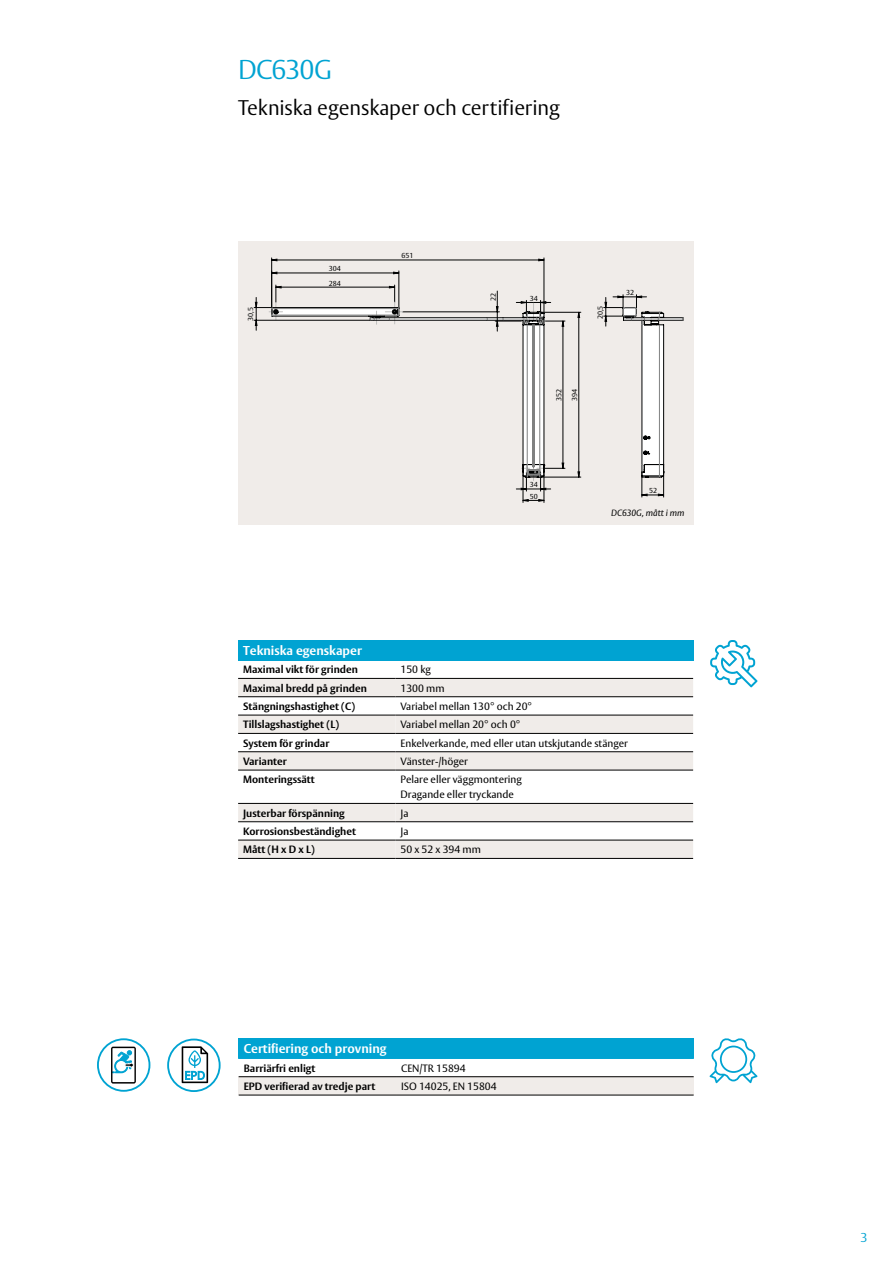
<style>
.page{position:relative;width:893px;height:1263px;background:#fff}
.page>*{position:absolute;margin:0;border:0;box-sizing:border-box;transform-origin:0 0}
.t1{font:300 27px "ASSA Vesta";letter-spacing:-.035em;color:#00a3d2}
.t2{font:300 21px "ASSA Vesta";letter-spacing:-.005em;color:#000}
.t3{font:700 12.75px "ASSA Vesta";color:#fff}
.t4{font:300 12.75px "ASSA Vesta";color:#00a3d2}
.t5{font:700 10.5px "ASSA Vesta";color:#000}
.t6{font:10.5px/15px "ASSA Vesta";color:#000}
.t7{font:italic 9px "ASSA Vesta";color:#000}
.t8{font:7.2px "ASSA Vesta";color:#010202}
</style>
<div class="page">
<div style="left:238px;top:242px;width:455px;height:283px;background:#f0ece9"></div>
<hr style="left:399px;top:271px;width:1px;height:38px;background:#010202">
<hr style="left:544px;top:258px;width:1px;height:55px;background:#010202">
<hr style="left:271px;top:258px;width:1px;height:51px;background:#010202">
<svg style="left:272px;top:272px;width:273px;height:34px"></svg>
<svg style="left:272px;top:259px;width:272px;height:2px"></svg>
<svg style="left:254px;top:285px;width:29px;height:45px"></svg>
<svg style="left:271px;top:307px;width:224px;height:23px"></svg>
<svg style="left:495px;top:291px;width:189px;height:211px"></svg>
<svg style="left:710px;top:1038px;width:47px;height:45px"></svg>
<svg style="left:710px;top:640px;width:47px;height:47px"></svg>
<div style="left:238px;top:640px;width:455px;height:20px;background:#00a3d2"></div>
<div style="left:238px;top:679px;width:455px;height:17px;background:#f0ece9"></div>
<svg style="left:238px;top:716px;width:455px;height:142px"></svg>
<div style="left:238px;top:822px;width:157px;height:18px;background:#fff"></div>
<hr style="left:238px;top:659px;width:157px;height:2px;background:#00a3d2">
<hr style="left:395px;top:659px;width:298px;height:2px;background:#00a3d2">
<hr style="left:238px;top:678px;width:157px;height:1px;background:#000">
<hr style="left:395px;top:678px;width:298px;height:1px;background:#000">
<hr style="left:238px;top:696px;width:157px;height:1px;background:#000">
<hr style="left:395px;top:696px;width:298px;height:1px;background:#000">
<hr style="left:238px;top:715px;width:157px;height:1px;background:#000">
<hr style="left:395px;top:715px;width:298px;height:1px;background:#000">
<hr style="left:238px;top:733px;width:157px;height:1px;background:#000">
<hr style="left:395px;top:733px;width:298px;height:1px;background:#000">
<hr style="left:238px;top:751px;width:157px;height:1px;background:#000">
<hr style="left:395px;top:751px;width:298px;height:1px;background:#000">
<hr style="left:238px;top:770px;width:157px;height:1px;background:#000">
<hr style="left:395px;top:770px;width:298px;height:1px;background:#000">
<hr style="left:238px;top:803px;width:157px;height:1px;background:#000">
<hr style="left:395px;top:803px;width:298px;height:1px;background:#000">
<hr style="left:238px;top:821px;width:157px;height:1px;background:#000">
<hr style="left:395px;top:821px;width:298px;height:1px;background:#000">
<hr style="left:238px;top:840px;width:157px;height:1px;background:#000">
<hr style="left:395px;top:840px;width:298px;height:1px;background:#000">
<hr style="left:238px;top:858px;width:157px;height:1px;background:#000">
<hr style="left:395px;top:858px;width:298px;height:1px;background:#000">
<div style="left:239px;top:1038px;width:455px;height:20px;background:#00a3d2"></div>
<div style="left:239px;top:1077px;width:157px;height:18px;background:#f0ece9"></div>
<div style="left:396px;top:1077px;width:298px;height:18px;background:#f0ece9"></div>
<hr style="left:239px;top:1076px;width:157px;height:1px;background:#000">
<hr style="left:396px;top:1076px;width:298px;height:1px;background:#000">
<hr style="left:239px;top:1095px;width:157px;height:1px;background:#000">
<hr style="left:396px;top:1095px;width:298px;height:1px;background:#000">
<hr style="left:239px;top:1058px;width:157px;height:1px;background:#00a3d2">
<hr style="left:396px;top:1058px;width:298px;height:1px;background:#00a3d2">
<svg style="left:167px;top:1038px;width:54px;height:54px"></svg>
<svg style="left:97px;top:1038px;width:53px;height:54px"></svg>
<h1 class="t1" style="left:238px;top:53px;width:96px">DC630G</h1>
<h2 class="t2" style="left:238px;top:95px;width:323px">Tekniska egenskaper och certifiering</h2>
<p class="t8" style="left:246px;top:321px;width:15px;rotate:-90deg">30,5</p>
<p class="t8" style="left:329px;top:264px;width:14px">304</p>
<p class="t8" style="left:329px;top:279px;width:14px">284</p>
<p class="t8" style="left:401px;top:251px;width:14px">651</p>
<p class="t8" style="left:489px;top:301px;width:10px;rotate:-90deg">22</p>
<p class="t8" style="left:530px;top:294px;width:10px">34</p>
<p class="t8" style="left:596px;top:319px;width:15px;rotate:-90deg">20,5</p>
<p class="t8" style="left:626px;top:288px;width:10px">32</p>
<p class="t8" style="left:554px;top:401px;width:14px;rotate:-90deg">352</p>
<p class="t8" style="left:570px;top:401px;width:14px;rotate:-90deg">394</p>
<p class="t8" style="left:530px;top:480px;width:10px">34</p>
<p class="t8" style="left:530px;top:492px;width:10px">50</p>
<p class="t8" style="left:649px;top:486px;width:10px">52</p>
<p class="t7" style="left:611px;top:507px;width:75px">DC630G, mått i mm</p>
<p class="t3" style="left:243px;top:643px;width:120px">Tekniska egenskaper</p>
<p class="t5" style="left:243px;top:663px;width:116px">Maximal vikt för grinden</p>
<p class="t6" style="left:401px;top:663px;width:32px">150 kg</p>
<p class="t5" style="left:243px;top:681px;width:125px">Maximal bredd på grinden</p>
<p class="t6" style="left:401px;top:681px;width:46px">1300 mm</p>
<p class="t5" style="left:243px;top:700px;width:114px">Stängningshastighet (C)</p>
<p class="t6" style="left:401px;top:699px;width:133px">Variabel mellan 130° och 20°</p>
<p class="t5" style="left:243px;top:718px;width:98px">Tillslagshastighet (L)</p>
<p class="t6" style="left:401px;top:718px;width:121px">Variabel mellan 20° och 0°</p>
<p class="t5" style="left:243px;top:736px;width:88px">System för grindar</p>
<p class="t6" style="left:401px;top:736px;width:229px">Enkelverkande, med eller utan utskjutande stänger</p>
<p class="t5" style="left:243px;top:755px;width:45px">Varianter</p>
<p class="t6" style="left:401px;top:754px;width:69px">Vänster-/höger</p>
<p class="t5" style="left:243px;top:773px;width:73px">Monteringssätt</p>
<p class="t6" style="left:401px;top:773px;width:123px">Pelare eller väggmontering<br>Dragande eller tryckande</p>
<p class="t5" style="left:243px;top:806px;width:103px">Justerbar förspänning</p>
<p class="t6" style="left:401px;top:806px;width:10px">Ja</p>
<p class="t5" style="left:243px;top:825px;width:114px">Korrosionsbeständighet</p>
<p class="t6" style="left:401px;top:824px;width:10px">Ja</p>
<p class="t5" style="left:243px;top:843px;width:73px">Mått (H x D x L)</p>
<p class="t6" style="left:401px;top:843px;width:82px">50 x 52 x 394 mm</p>
<p class="t3" style="left:244px;top:1041px;width:144px">Certifiering och provning</p>
<p class="t5" style="left:244px;top:1061px;width:73px">Barriärfri enligt</p>
<p class="t6" style="left:401px;top:1061px;width:66px">CEN/TR 15894</p>
<p class="t5" style="left:244px;top:1080px;width:133px">EPD verifierad av tredje part</p>
<p class="t6" style="left:401px;top:1079px;width:97px">ISO 14025, EN 15804</p>
<p class="t4" style="left:860px;top:1230px;width:9px">3</p>
</div>
